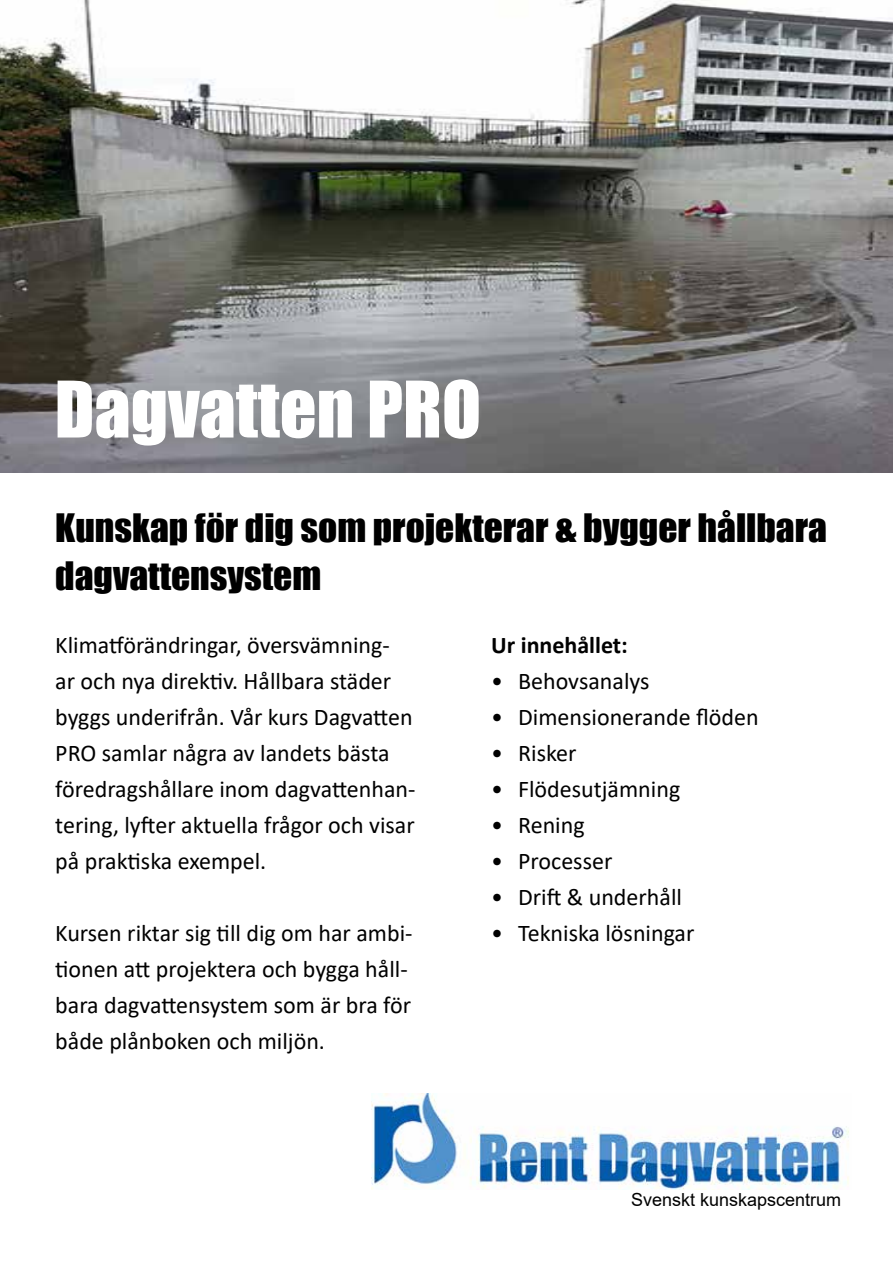
<style>
.page{position:relative;width:893px;height:1263px;background:#fff}
.page>*{position:absolute;margin:0;border:0;box-sizing:border-box;transform-origin:0 0}
.t1{font:72px "Impact";color:#fff}
.t2{font:36px/48px "Impact";color:#000;scale:1.04 1}
.t3{font:24px/36px "Calibri";color:#000}
.t4{font:700 24px "Calibri";color:#000}
.t5{font:18px "Arial";color:#000}
</style>
<div class="page">
<img style="left:371px;top:1093px;width:478px;height:96px">
<img style="left:0;top:0;width:893px;height:472px">
<h1 class="t1" style="left:55px;top:353px;width:428px">Dagvatten PRO</h1>
<h2 class="t2" style="left:55px;top:503px;width:744px">Kunskap för dig som projekterar &amp; bygger hållbara dagvattensystem</h2>
<p class="t3" style="left:55px;top:626px;width:362px">Klimatförändringar, översvämning&shy;ar och nya direktiv. Hållbara städer byggs underifrån. Vår kurs Dagvatten PRO samlar några av landets bästa föredragshållare inom dagvattenhan&shy;tering, lyfter aktuella frågor och visar på praktiska exempel.</p>
<p class="t3" style="left:55px;top:914px;width:359px">Kursen riktar sig till dig om har ambi&shy;tionen att projektera och bygga håll&shy;bara dagvattensystem som är bra för både plånboken och miljön.</p>
<p class="t4" style="left:491px;top:628px;width:138px">Ur innehållet:</p>
<p class="t3" style="left:491px;top:662px;width:160px">• Behovsanalys</p>
<p class="t3" style="left:491px;top:698px;width:269px">• Dimensionerande flöden</p>
<p class="t3" style="left:491px;top:734px;width:87px">• Risker</p>
<p class="t3" style="left:491px;top:770px;width:191px">• Flödesutjämning</p>
<p class="t3" style="left:491px;top:806px;width:95px">• Rening</p>
<p class="t3" style="left:491px;top:842px;width:123px">• Processer</p>
<p class="t3" style="left:491px;top:878px;width:192px">• Drift &amp; underhåll</p>
<p class="t3" style="left:491px;top:914px;width:205px">• Tekniska lösningar</p>
<p class="t5" style="left:631px;top:1187px;width:212px">Svenskt kunskapscentrum</p>
</div>
